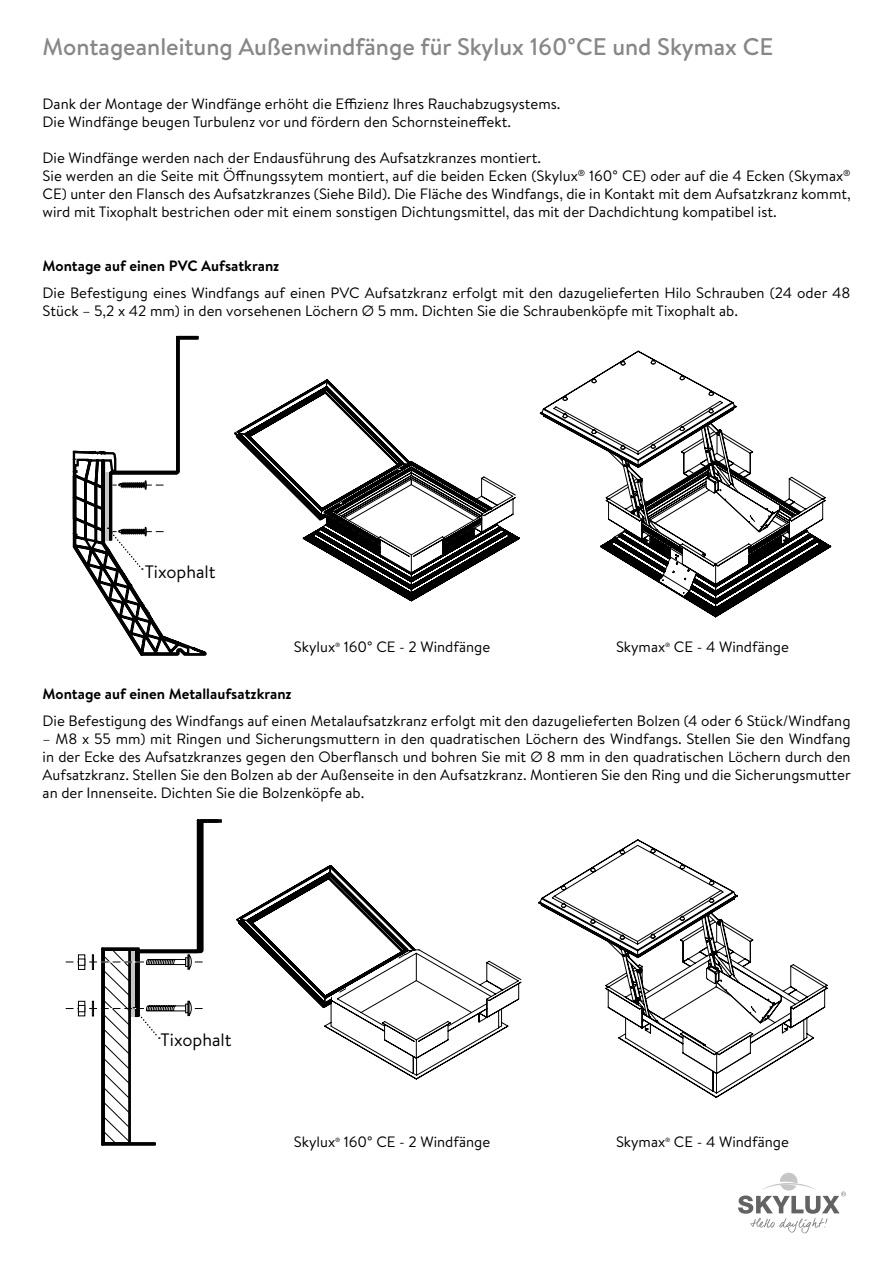
<style>
.page{position:relative;width:893px;height:1263px;background:#fff}
.page>*{position:absolute;margin:0;border:0;box-sizing:border-box;transform-origin:0 0}
.t1{font:500 24px "Brandon Text";color:#878787}
.t2{font:18px "Brandon Text";color:#000}
.t3{font:15px/18px "Brandon Text";color:#000}
.t4{font:700 15px "Brandon Text";color:#000}
.t5{font:6.15px "Brandon Text";color:#000}
</style>
<div class="page">
<svg style="left:738px;top:1173px;width:108px;height:60px"></svg>
<svg style="left:234px;top:380px;width:174px;height:123px"></svg>
<svg style="left:302px;top:460px;width:218px;height:141px"></svg>
<svg style="left:73px;top:336px;width:134px;height:320px"></svg>
<svg style="left:236px;top:865px;width:285px;height:214px"></svg>
<svg style="left:381px;top:1020px;width:70px;height:39px"></svg>
<svg style="left:66px;top:819px;width:156px;height:326px"></svg>
<svg style="left:540px;top:351px;width:291px;height:266px"></svg>
<svg style="left:538px;top:839px;width:289px;height:259px"></svg>
<h1 class="t1" style="left:43px;top:30px;width:732px">Montageanleitung Außenwindfänge für Skylux 160°CE und Skymax CE</h1>
<p class="t3" style="left:43px;top:94px;width:519px">Dank der Montage der Windfänge erhöht die Effizienz Ihres Rauchabzugsystems.<br>Die Windfänge beugen Turbulenz vor und fördern den Schornsteineffekt.</p>
<p class="t3" style="left:43px;top:148px;width:809px">Die Windfänge werden nach der Endausführung des Aufsatzkranzes montiert.<br>Sie werden an die Seite mit Öffnungssytem montiert, auf die beiden Ecken (Skylux<sup>®</sup> 160° CE) oder auf die 4 Ecken (Skymax<sup>® </sup>CE) unter den Flansch des Aufsatzkranzes (Siehe Bild). Die Fläche des Windfangs, die in Kontakt mit dem Aufsatzkranz kommt, wird mit Tixophalt bestrichen oder mit einem sonstigen Dichtungsmittel, das mit der Dachdichtung kompatibel ist.</p>
<p class="t4" style="left:43px;top:255px;width:238px">Montage auf einen PVC Aufsatkranz</p>
<p class="t3" style="left:43px;top:283px;width:809px">Die Befestigung eines Windfangs auf einen PVC Aufsatzkranz erfolgt mit den dazugelieferten Hilo Schrauben (24 oder 48<br>Stück – 5,2 x 42 mm) in den vorsehenen Löchern Ø 5 mm. Dichten Sie die Schraubenköpfe mit Tixophalt ab.</p>
<p class="t2" style="left:145px;top:560px;width:72px">Tixophalt</p>
<p class="t3" style="left:294px;top:637px;width:43px">Skylux</p>
<p class="t5" style="left:335px;top:640px;width:7px">®</p>
<p class="t3" style="left:344px;top:637px;width:148px">160° CE - 2 Windfänge</p>
<p class="t3" style="left:616px;top:637px;width:51px">Skymax</p>
<p class="t5" style="left:665px;top:640px;width:7px">®</p>
<p class="t3" style="left:674px;top:637px;width:116px">CE - 4 Windfänge</p>
<p class="t4" style="left:43px;top:683px;width:251px">Montage auf einen Metallaufsatzkranz</p>
<p class="t3" style="left:43px;top:711px;width:809px">Die Befestigung des Windfangs auf einen Metalaufsatzkranz erfolgt mit den dazugelieferten Bolzen (4 oder 6 Stück/Windfang</p>
<p class="t3" style="left:43px;top:729px;width:810px;text-align:justify">– M8 x 55 mm) mit Ringen und Sicherungsmuttern in den quadratischen Löchern des Windfangs. Stellen Sie den Windfang in der Ecke des Aufsatzkranzes gegen den Oberflansch und bohren Sie mit Ø 8 mm in den quadratischen Löchern durch den Aufsatzkranz. Stellen Sie den Bolzen ab der Außenseite in den Aufsatzkranz. Montieren Sie den Ring und die Sicherungsmutter an der Innenseite. Dichten Sie die Bolzenköpfe ab.</p>
<p class="t2" style="left:161px;top:1027px;width:72px">Tixophalt</p>
<p class="t3" style="left:294px;top:1132px;width:43px">Skylux</p>
<p class="t5" style="left:335px;top:1136px;width:7px">®</p>
<p class="t3" style="left:344px;top:1132px;width:148px">160° CE - 2 Windfänge</p>
<p class="t3" style="left:616px;top:1132px;width:51px">Skymax</p>
<p class="t5" style="left:665px;top:1136px;width:7px">®</p>
<p class="t3" style="left:674px;top:1132px;width:116px">CE - 4 Windfänge</p>
</div>
